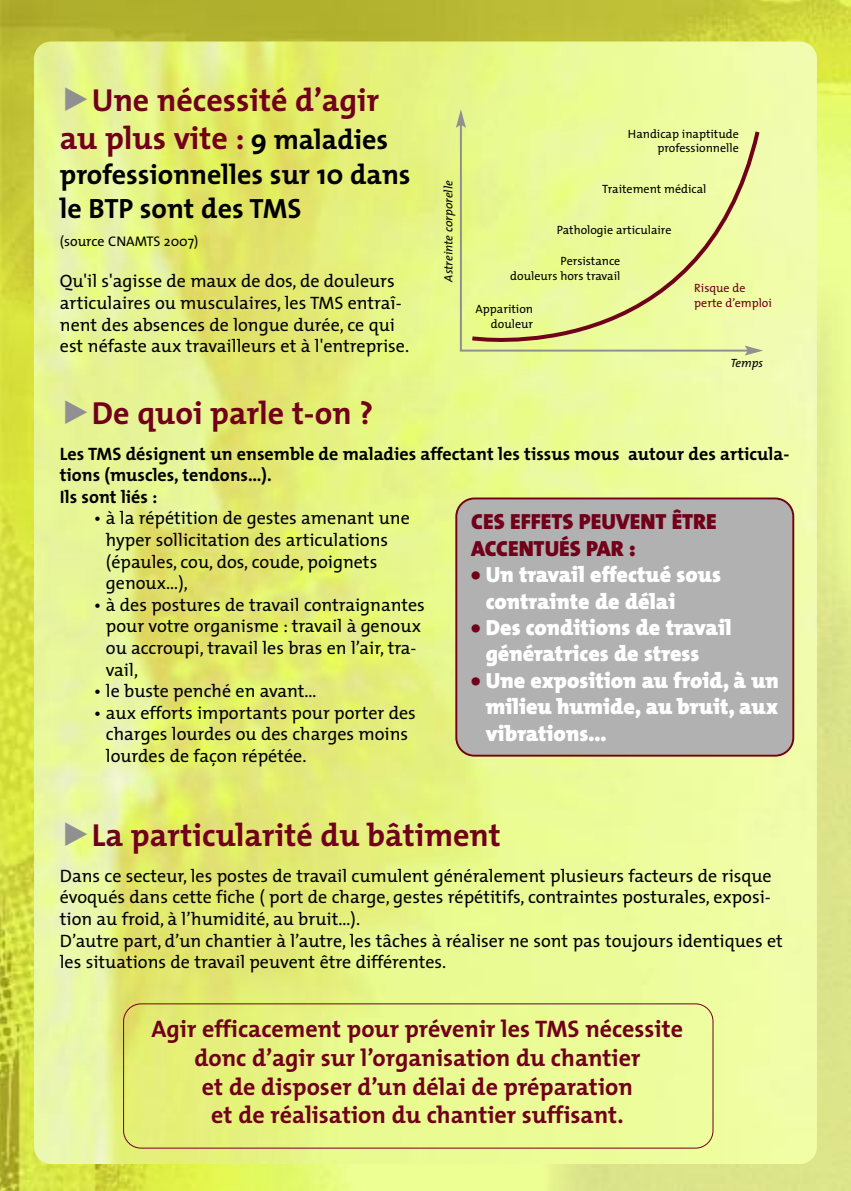
<style>
.page{position:relative;width:851px;height:1191px;background:#fff}
.page>*{position:absolute;margin:0;border:0;box-sizing:border-box;transform-origin:0 0}
.t1{font:700 32px/38.4px "The Mix";color:#71001a;text-align:right}
.t2{font:700 28px/33.6px "The Mix";color:#000}
.t3{font:700 24px/28.8px "The Mix";color:#71001a;text-align:center}
.t4{font:900 22px/26.4px "The Mix";color:#fff}
.t5{font:900 22px/26.4px "The Mix";color:#71001a}
.t6{font:18px/21.6px "The Mix";color:#000}
.t7{font:700 18px/21.6px "The Mix";color:#000}
.t8{font:14px "The Mix";color:#000}
.t9{font:12px/14.4px "The Mix";color:#000;text-align:right}
.t10{font:italic 12px "The Mix";color:#000}
.t11{font:12px/14.4px "The Mix";color:#71001a}
.s1{font-size:28px;color:#000}
.s2{color:#71001a}
</style>
<div class="page">
<img style="left:0;top:0;width:850px;height:1191px">
<img style="left:34px;top:41px;width:782px;height:1123px;border-radius:17px">
<div style="left:455px;top:497px;width:339px;height:259px;background:#b1b1b1"></div>
<hr style="left:460px;top:124px;width:2px;height:226px;background:#909090">
<svg style="left:456px;top:109px;width:10px;height:19px"></svg>
<hr style="left:460px;top:349px;width:288px;height:2px;background:#909090">
<svg style="left:468px;top:127px;width:294px;height:245px;background:#e8f498"></svg>
<div style="left:123px;top:1003px;width:590px;height:145px;border:2px solid #71001a;border-radius:18px"></div>
<svg style="left:65px;top:87px;width:22px;height:24px"></svg>
<svg style="left:65px;top:400px;width:22px;height:24px"></svg>
<svg style="left:65px;top:822px;width:22px;height:24px"></svg>
<h1 class="t1" style="left:60px;top:84px;width:330px">Une nécessité d’agir au plus vite : <span class="s1">9 maladies</span></h1>
<h2 class="t2" style="left:60px;top:162px;width:352px">professionnelles sur 10 dans le BTP sont des TMS</h2>
<p class="t8" style="left:60px;top:236px;width:140px">(source CNAMTS 2007)</p>
<p class="t6" style="left:60px;top:273px;width:351px">Qu'il s'agisse de maux de dos, de douleurs articulaires ou musculaires, les TMS entraî&shy;nent des absences de longue durée, ce qui est néfaste aux travailleurs et à l'entreprise.</p>
<p class="t10" style="left:444px;top:282px;width:103px;rotate:-90deg">Astreinte corporelle</p>
<p class="t9" style="left:628px;top:128px;width:112px">Handicap inaptitude professionnelle</p>
<p class="t9" style="left:602px;top:183px;width:106px">Traitement médical</p>
<p class="t9" style="left:556px;top:224px;width:116px">Pathologie articulaire</p>
<p class="t9" style="left:510px;top:255px;width:112px">Persistance<br>douleurs hors travail</p>
<p class="t9" style="left:475px;top:304px;width:59px">Apparition douleur</p>
<p class="t11" style="left:694px;top:282px;width:79px">Risque de perte d’emploi</p>
<p class="t10" style="left:730px;top:359px;width:34px">Temps</p>
<h1 class="t1" style="left:92px;top:398px;width:283px">De quoi parle t-on ?</h1>
<p class="t7" style="left:60px;top:445px;width:731px">Les TMS désignent un ensemble de maladies affectant les tissus mous autour des articula&shy;tions (muscles, tendons…).<br>Ils sont liés :</p>
<p class="t6" style="left:106px;top:510px;width:305px;text-indent:-12px">• à la répétition de gestes amenant une hyper sollicitation des articulations (épaules, cou, dos, coude, poignets genoux…),</p>
<p class="t6" style="left:106px;top:596px;width:320px;text-indent:-12px">• à des postures de travail contraignantes pour votre organisme : travail à genoux ou accroupi, travail les bras en l’air, tra&shy;vail,</p>
<p class="t6" style="left:94px;top:682px;width:224px">• le buste penché en avant…</p>
<p class="t6" style="left:106px;top:704px;width:311px;text-indent:-12px">• aux efforts importants pour porter des charges lourdes ou des charges moins lourdes de façon répétée.</p>
<p class="t5" style="left:471px;top:511px;width:247px">CES EFFETS PEUVENT ÊTRE<br>ACCENTUÉS PAR :</p>
<p class="t4" style="left:485px;top:563px;width:237px;text-indent:-15px"><span class="s2">•</span> Un travail effectué sous contrainte de délai</p>
<p class="t4" style="left:485px;top:616px;width:247px;text-indent:-14px"><span class="s2">•</span> Des conditions de travail génératrices de stress</p>
<p class="t4" style="left:485px;top:669px;width:294px;text-align:justify;text-indent:-15px"><span class="s2">•</span> Une exposition au froid, à un milieu humide, au bruit, aux vibrations…</p>
<h1 class="t1" style="left:92px;top:820px;width:410px">La particularité du bâtiment</h1>
<p class="t6" style="left:60px;top:867px;width:724px">Dans ce secteur, les postes de travail cumulent généralement plusieurs facteurs de risque évoqués dans cette fiche ( port de charge, gestes répétitifs, contraintes posturales, exposi&shy;tion au froid, à l’humidité, au bruit…).<br>D’autre part, d’un chantier à l’autre, les tâches à réaliser ne sont pas toujours identiques et les situations de travail peuvent être différentes.</p>
<h3 class="t3" style="left:152px;top:1017px;width:533px">Agir efficacement pour prévenir les TMS nécessite donc d’agir sur l’organisation du chantier<br>et de disposer d’un délai de préparation<br>et de réalisation du chantier suffisant.</h3>
</div>
